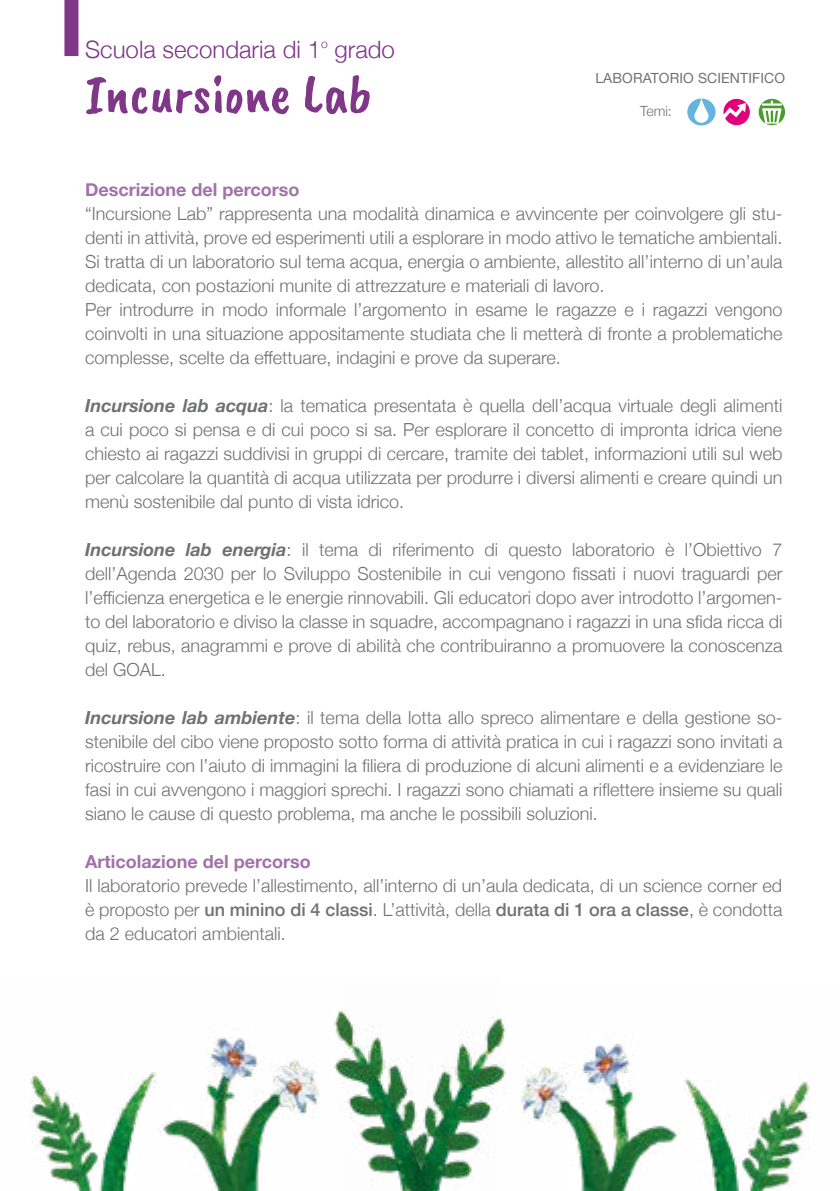
<style>
.page{position:relative;width:840px;height:1191px;background:#fff}
.page>*{position:absolute;margin:0;border:0;box-sizing:border-box;transform-origin:0 0}
.t1{font:56px "Caveat Brush";color:#803689}
.t2{font:300 24px "Helvetica Neue";color:#803689}
.t3{font:300 18px/24px "Helvetica Neue";color:#707172;text-align:justify}
.t4{font:700 18px "Helvetica Neue";color:#a271aa}
.t5{font:14px "Helvetica Neue";letter-spacing:.01em;color:#707172}
.t6{font:300 14px "Helvetica Neue";color:#707172}
.s1{font-weight:700;font-style:italic}
.s2{font-weight:500}
</style>
<div class="page">
<img style="left:30px;top:1011px;width:309px;height:179px">
<img style="left:339px;top:1010px;width:472px;height:181px">
<div style="left:64px;top:0;width:14px;height:56px;background:#803689"></div>
<svg style="left:687px;top:99px;width:28px;height:26px"></svg>
<svg style="left:758px;top:99px;width:26px;height:26px"></svg>
<svg style="left:723px;top:99px;width:26px;height:26px"></svg>
<h2 class="t2" style="left:85px;top:30px;width:311px">Scuola secondaria di 1<sup>o</sup> grado</h2>
<h1 class="t1" style="left:85px;top:61px;width:288px">Incursione Lab</h1>
<p class="t5" style="left:595px;top:67px;width:191px">LABORATORIO SCIENTIFICO</p>
<p class="t6" style="left:639px;top:100px;width:33px">Temi:</p>
<p class="t4" style="left:85px;top:176px;width:216px">Descrizione del percorso</p>
<p class="t3" style="left:85px;top:200px;width:698px;text-align:left">“Incursione Lab” rappresenta una modalità dinamica e avvincente per coinvolgere gli stu&shy;denti in attività, prove ed esperimenti utili a esplorare in modo attivo le tematiche ambientali.<br>Si tratta di un laboratorio sul tema acqua, energia o ambiente, allestito all’interno di un’aula dedicata, con postazioni munite di attrezzature e materiali di lavoro.<br>Per introdurre in modo informale l’argomento in esame le ragazze e i ragazzi vengono coinvolti in una situazione appositamente studiata che li metterà di fronte a problematiche complesse, scelte da effettuare, indagini e prove da superare.</p>
<p class="t3" style="left:85px;top:392px;width:698px"><span class="s1">Incursione lab acqua</span>: la tematica presentata è quella dell’acqua virtuale degli alimenti a cui poco si pensa e di cui poco si sa. Per esplorare il concetto di impronta idrica viene chiesto ai ragazzi suddivisi in gruppi di cercare, tramite dei tablet, informazioni utili sul web per calcolare la quantità di acqua utilizzata per produrre i diversi alimenti e creare quindi un menù sostenibile dal punto di vista idrico.</p>
<p class="t3" style="left:85px;top:536px;width:698px"><span class="s1">Incursione lab energia</span>: il tema di riferimento di questo laboratorio è l’Obiettivo 7 dell’Agenda 2030 per lo Sviluppo Sostenibile in cui vengono fissati i nuovi traguardi per l’efficienza energetica e le energie rinnovabili. Gli educatori dopo aver introdotto l’argomen&shy;to del laboratorio e diviso la classe in squadre, accompagnano i ragazzi in una sfida ricca di quiz, rebus, anagrammi e prove di abilità che contribuiranno a promuovere la conoscenza del GOAL.</p>
<p class="t3" style="left:85px;top:704px;width:698px"><span class="s1">Incursione lab ambiente</span>: il tema della lotta allo spreco alimentare e della gestione so&shy;stenibile del cibo viene proposto sotto forma di attività pratica in cui i ragazzi sono invitati a ricostruire con l’aiuto di immagini la filiera di produzione di alcuni alimenti e a evidenziare le fasi in cui avvengono i maggiori sprechi. I ragazzi sono chiamati a riflettere insieme su quali siano le cause di questo problema, ma anche le possibili soluzioni.</p>
<p class="t4" style="left:85px;top:847px;width:227px">Articolazione del percorso</p>
<p class="t3" style="left:85px;top:872px;width:698px">Il laboratorio prevede l’allestimento, all’interno di un’aula dedicata, di un science corner ed è proposto per <span class="s2">un minino di 4 classi</span>. L’attività, della <span class="s2">durata di 1 ora a classe</span>, è condotta da 2 educatori ambientali.</p>
</div>
